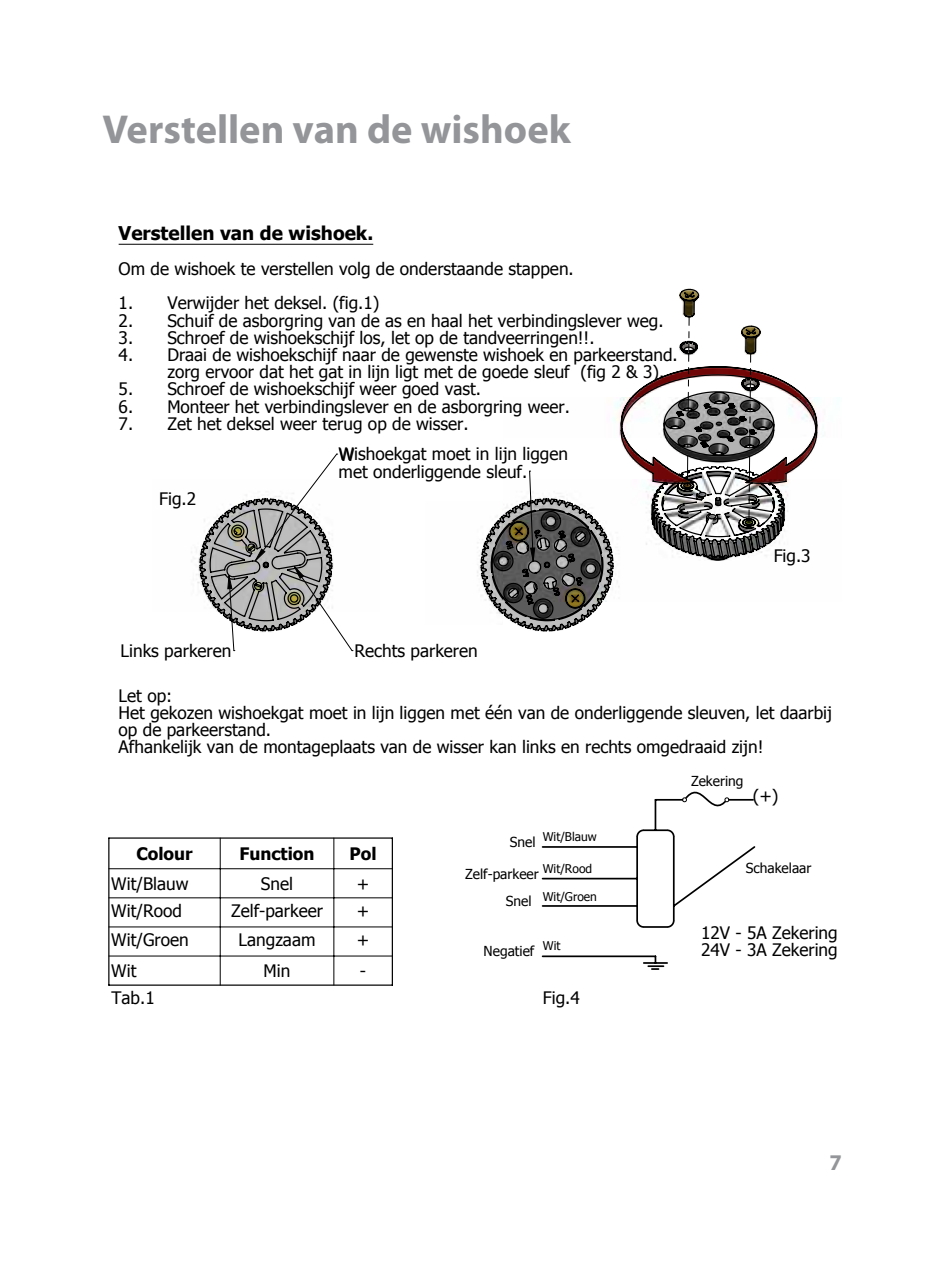
<style>
.page{position:relative;width:944px;height:1276px;background:#fff}
.page>*{position:absolute;margin:0;border:0;box-sizing:border-box;transform-origin:0 0}
.t1{font:700 40.5px "Myriad Pro";color:#939598}
.t2{font:700 22.5px "Myriad Pro";color:#939598}
.t3{font:700 18.9px "Tahoma";color:#000}
.t4{font:17.1px/17.1px "Tahoma";color:#000}
.t5{font:700 17.1px "Tahoma";color:#000}
.t6{font:13.72px/26.8px "Tahoma";color:#000}
.t7{font:11.92px "Tahoma";color:#000}
</style>
<div class="page">
<hr style="left:220px;top:838px;width:1px;height:147px;background:#000">
<hr style="left:333px;top:838px;width:1px;height:147px;background:#000">
<hr style="left:109px;top:868px;width:283px;height:1px;background:#000">
<hr style="left:109px;top:897px;width:283px;height:1px;background:#000">
<hr style="left:109px;top:926px;width:283px;height:1px;background:#000">
<hr style="left:109px;top:955px;width:283px;height:1px;background:#000">
<hr style="left:108px;top:838px;width:1px;height:147px;background:#000">
<hr style="left:109px;top:984px;width:283px;height:1px;background:#000">
<hr style="left:392px;top:838px;width:1px;height:147px;background:#000">
<hr style="left:109px;top:837px;width:283px;height:1px;background:#000">
<svg style="left:541px;top:791px;width:215px;height:179px"></svg>
<svg style="left:198px;top:497px;width:416px;height:135px"></svg>
<svg style="left:620px;top:288px;width:198px;height:273px"></svg>
<svg style="left:746px;top:350px;width:10px;height:98px"></svg>
<svg style="left:745px;top:456px;width:8px;height:69px"></svg>
<svg style="left:684px;top:313px;width:10px;height:98px"></svg>
<svg style="left:683px;top:456px;width:8px;height:32px"></svg>
<h1 class="t1" style="left:103px;top:103px;width:470px">Verstellen van de wishoek</h1>
<p class="t3" style="left:119px;top:220px;width:256px">Verstellen van de wishoek.</p>
<p class="t4" style="left:119px;top:259px;width:457px">Om de wishoek te verstellen volg de onderstaande stappen.</p>
<p class="t4" style="left:119px;top:294px;width:262px">1. Verwijder het deksel. (fig.1)</p>
<p class="t4" style="left:119px;top:311px;width:546px">2. Schuif de asborgring van de as en haal het verbindingslever weg.</p>
<p class="t4" style="left:119px;top:328px;width:477px">3. Schroef de wishoekschijf los, let op de tandveerringen!!.</p>
<p class="t4" style="left:167px;top:345px;width:512px;text-indent:-49px">4. Draai de wishoekschijf naar de gewenste wishoek en parkeerstand. zorg ervoor dat het gat in lijn ligt met de goede sleuf (fig 2 &amp; 3).</p>
<p class="t4" style="left:119px;top:380px;width:364px">5. Schroef de wishoekschijf weer goed vast.</p>
<p class="t4" style="left:119px;top:397px;width:453px">6. Monteer het verbindingslever en de asborgring weer.</p>
<p class="t4" style="left:119px;top:414px;width:351px">7. Zet het deksel weer terug op de wisser.</p>
<p class="t4" style="left:159px;top:489px;width:38px">Fig.2</p>
<p class="t4" style="left:339px;top:445px;width:231px">Wishoekgat moet in lijn liggen met onderliggende sleuf.</p>
<p class="t4" style="left:121px;top:641px;width:112px">Links parkeren</p>
<p class="t4" style="left:355px;top:642px;width:125px">Rechts parkeren</p>
<p class="t4" style="left:774px;top:547px;width:38px">Fig.3</p>
<p class="t4" style="left:119px;top:686px;width:715px">Let op:<br>Het gekozen wishoekgat moet in lijn liggen met één van de onderliggende sleuven, let daarbij op de parkeerstand.<br>Afhankelijk van de montageplaats van de wisser kan links en rechts omgedraaid zijn!</p>
<p class="t5" style="left:136px;top:841px;width:58px">Colour</p>
<p class="t5" style="left:240px;top:841px;width:77px">Function</p>
<p class="t5" style="left:350px;top:841px;width:29px">Pol</p>
<p class="t4" style="left:111px;top:874px;width:79px">Wit/Blauw</p>
<p class="t4" style="left:261px;top:874px;width:34px">Snel</p>
<p class="t4" style="left:357px;top:874px;width:14px">+</p>
<p class="t4" style="left:111px;top:902px;width:72px">Wit/Rood</p>
<p class="t4" style="left:231px;top:902px;width:93px">Zelf-parkeer</p>
<p class="t4" style="left:357px;top:902px;width:14px">+</p>
<p class="t4" style="left:111px;top:931px;width:79px">Wit/Groen</p>
<p class="t4" style="left:239px;top:931px;width:78px">Langzaam</p>
<p class="t4" style="left:357px;top:931px;width:14px">+</p>
<p class="t4" style="left:111px;top:961px;width:27px">Wit</p>
<p class="t4" style="left:264px;top:961px;width:28px">Min</p>
<p class="t4" style="left:360px;top:961px;width:8px">-</p>
<p class="t7" style="left:543px;top:828px;width:56px">Wit/Blauw</p>
<p class="t7" style="left:543px;top:860px;width:51px">Wit/Rood</p>
<p class="t7" style="left:543px;top:888px;width:56px">Wit/Groen</p>
<p class="t7" style="left:543px;top:938px;width:19px">Wit</p>
<p class="t6" style="left:510px;top:828px;width:27px">Snel</p>
<p class="t6" style="left:506px;top:860px;width:34px;text-indent:-41px">Zelf-parkeer<br>Snel</p>
<p class="t6" style="left:484px;top:937px;width:52px">Negatief</p>
<p class="t4" style="left:112px;top:989px;width:45px">Tab.1</p>
<p class="t4" style="left:543px;top:989px;width:38px">Fig.4</p>
<p class="t6" style="left:691px;top:766px;width:54px">Zekering</p>
<p class="t4" style="left:753px;top:786px;width:27px">(+)</p>
<p class="t6" style="left:746px;top:853px;width:67px">Schakelaar</p>
<p class="t4" style="left:701px;top:923px;width:138px">12V - 5A Zekering<br>24V - 3A Zekering</p>
<h2 class="t2" style="left:829px;top:1147px;width:14px">7</h2>
</div>
